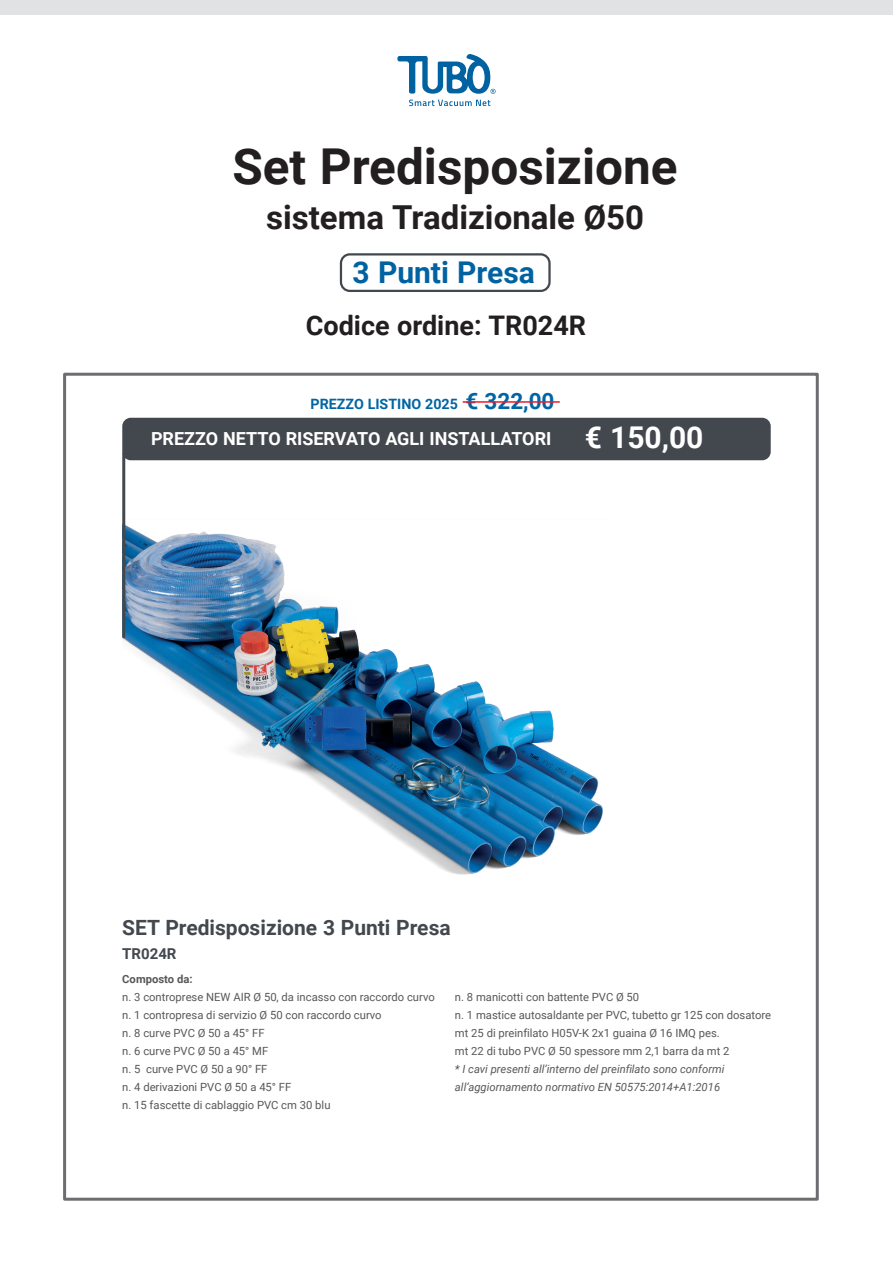
<style>
.page{position:relative;width:893px;height:1263px;background:#fff}
.page>*{position:absolute;margin:0;border:0;box-sizing:border-box;transform-origin:0 0}
.t1{font:700 49.5px "Roboto";color:#231f20}
.t2{font:700 33px "Roboto";color:#231f20}
.t3{font:700 30px "Roboto";color:#0062a1}
.t4{font:700 27px "Roboto";color:#231f20}
.t5{font:700 21px "Roboto";color:#43484e}
.t6{font:700 18px "Roboto";color:#fff}
.t7{font:700 15px "Roboto";color:#43484e}
.t8{font:700 14.25px "Roboto";color:#0065a4}
.t9{font:11.25px/18px "Roboto";color:#57585a}
.t10{font:italic 11.25px/18px "Roboto";color:#57585a}
.t11{font:700 11.25px "Roboto";color:#57585a}
.s1{font-size:22.5px}
.s2{font-size:30px}
</style>
<div class="page">
<div style="left:63px;top:373px;width:756px;height:828px;border:3px solid #6c6d70"></div>
<div style="left:0;top:0;width:893px;height:15px;background:#e1e2e4"></div>
<svg style="left:397px;top:54px;width:99px;height:40px"></svg>
<svg style="left:409px;top:100px;width:81px;height:6px"></svg>
<img style="left:122px;top:520px;width:481px;height:355px">
<div style="left:122px;top:418px;width:649px;height:42px;background:#43484e;border-radius:9px"></div>
<hr style="left:122px;top:454px;width:3px;height:183px;background:#43484e">
<div style="left:340px;top:253px;width:211px;height:39px;border:2px solid #43484e;border-radius:9px"></div>
<hr style="left:463px;top:401px;width:97px;height:2px;background:#ee1a2e">
<h1 class="t1" style="left:232px;top:147px;width:447px">Set Predisposizione</h1>
<h2 class="t2" style="left:266px;top:204px;width:379px">sistema Tradizionale Ø50</h2>
<h3 class="t3" style="left:353px;top:260px;width:184px">3 Punti Presa</h3>
<h3 class="t4" style="left:306px;top:314px;width:282px">Codice ordine: TR024R</h3>
<p class="t8" style="left:311px;top:398px;width:245px">PREZZO LISTINO 2025 <span class="s1">€ 322,00</span></p>
<h3 class="t6" style="left:151px;top:432px;width:554px">PREZZO NETTO RISERVATO AGLI INSTALLATORI <span class="s2">€ 150,00</span></h3>
<h3 class="t5" style="left:122px;top:919px;width:330px">SET Predisposizione 3 Punti Presa</h3>
<h3 class="t7" style="left:122px;top:948px;width:56px">TR024R</h3>
<p class="t11" style="left:122px;top:974px;width:72px">Composto da:</p>
<p class="t9" style="left:122px;top:989px;width:314px">n. 3 controprese NEW AIR Ø 50, da incasso con raccordo curvo n. 1 contropresa di servizio Ø 50 con raccordo curvo<br>n. 8 curve PVC Ø 50 a 45° FF<br>n. 6 curve PVC Ø 50 a 45° MF<br>n. 5 curve PVC Ø 50 a 90° FF<br>n. 4 derivazioni PVC Ø 50 a 45° FF<br>n. 15 fascette di cablaggio PVC cm 30 blu</p>
<p class="t9" style="left:455px;top:989px;width:318px">n. 8 manicotti con battente PVC Ø 50<br>n. 1 mastice autosaldante per PVC, tubetto gr 125 con dosatore mt 25 di preinfilato H05V-K 2x1 guaina Ø 16 IMQ pes.<br>mt 22 di tubo PVC Ø 50 spessore mm 2,1 barra da mt 2</p>
<p class="t10" style="left:455px;top:1061px;width:271px">* I cavi presenti all’interno del preinfilato sono conformi all’aggiornamento normativo EN 50575:2014+A1:2016</p>
</div>
